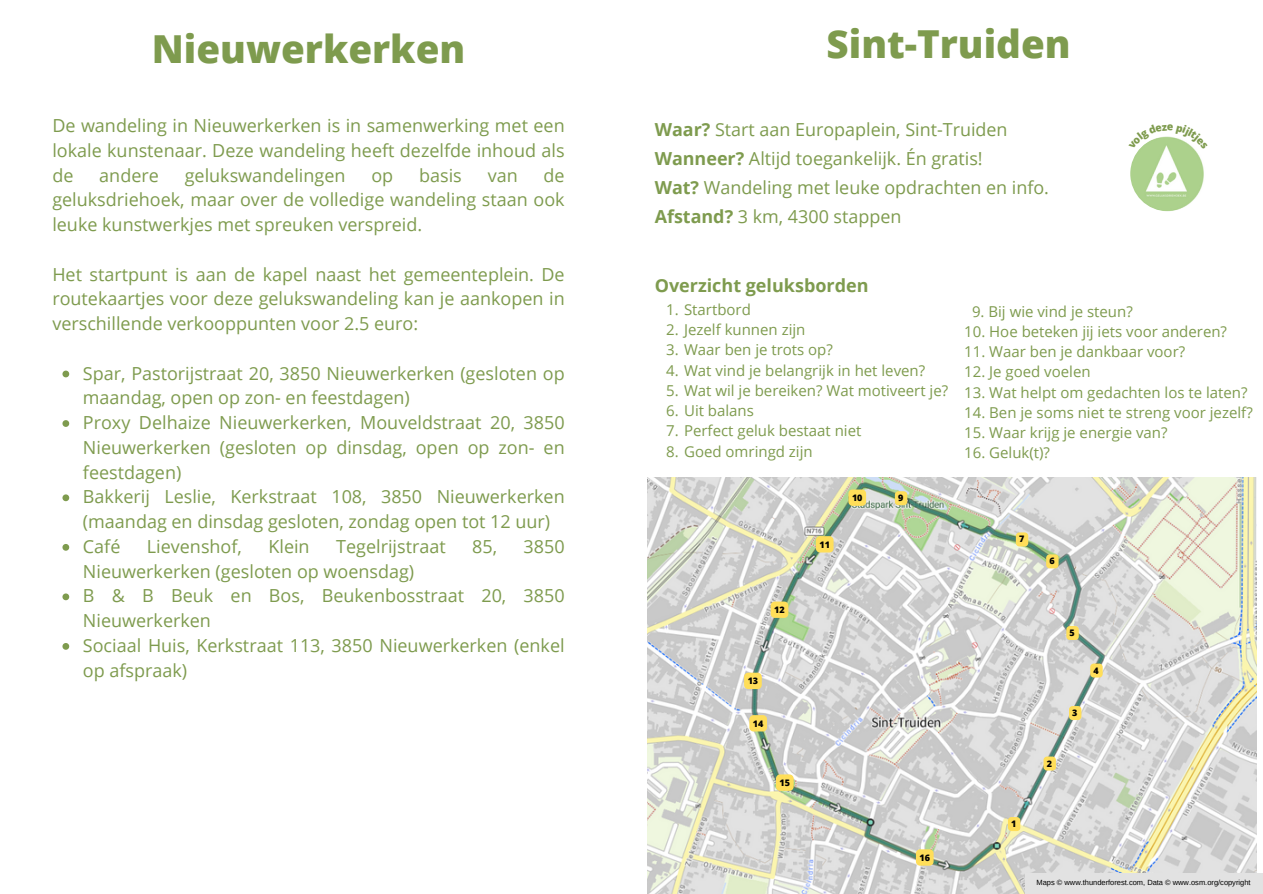
<style>
.page{position:relative;width:1263px;height:894px;background:#fff}
.page>*{position:absolute;margin:0;border:0;box-sizing:border-box;transform-origin:0 0}
.t1{font:800 38.55px "Open Sans";color:#7e9b4e}
.t2{font:18px/24.8px "Open Sans";color:#7e9b4e}
.t3{font:700 18px "Open Sans";color:#7e9b4e}
.t4{font:15px "Open Sans";color:#7e9b4e}
.t5{font:800 9px "Open Sans";color:#000}
.t6{font:7.5px "Arimo";color:#000}
.s1{font-weight:700}
</style>
<div class="page">
<svg style="left:62px;top:370px;width:7px;height:7px"></svg>
<svg style="left:62px;top:420px;width:7px;height:7px"></svg>
<svg style="left:62px;top:494px;width:7px;height:7px"></svg>
<svg style="left:62px;top:544px;width:7px;height:6px"></svg>
<svg style="left:62px;top:593px;width:7px;height:7px"></svg>
<svg style="left:62px;top:643px;width:7px;height:6px"></svg>
<img style="left:648px;top:477px;width:608px;height:416px">
<svg style="left:1008px;top:816px;width:12px;height:14px"></svg>
<svg style="left:1043px;top:756px;width:13px;height:14px"></svg>
<svg style="left:1069px;top:705px;width:12px;height:14px"></svg>
<svg style="left:1090px;top:663px;width:13px;height:14px"></svg>
<svg style="left:1066px;top:625px;width:13px;height:14px"></svg>
<svg style="left:1046px;top:554px;width:12px;height:14px"></svg>
<svg style="left:1016px;top:532px;width:12px;height:14px"></svg>
<svg style="left:895px;top:491px;width:12px;height:14px"></svg>
<div style="left:848px;top:489px;width:18px;height:16px;background:#ffde59;border-radius:4px"></div>
<div style="left:816px;top:536px;width:17px;height:16px;background:#ffde59;border-radius:4px"></div>
<div style="left:771px;top:601px;width:17px;height:16px;background:#ffde59;border-radius:4px"></div>
<div style="left:744px;top:672px;width:18px;height:16px;background:#ffde59;border-radius:4px"></div>
<div style="left:749px;top:715px;width:18px;height:16px;background:#ffde59;border-radius:4px"></div>
<div style="left:776px;top:774px;width:18px;height:16px;background:#ffde59;border-radius:4px"></div>
<div style="left:916px;top:849px;width:18px;height:16px;background:#ffde59;border-radius:4px"></div>
<div style="left:1025px;top:872px;width:237px;height:21px;background:#e2e2e2"></div>
<img style="left:1130px;top:136px;width:75px;height:75px;border-radius:50%">
<svg style="left:1140px;top:136px;width:55px;height:13px"></svg>
<p class="t1" style="left:152px;top:22px;width:315px">Nieuwerkerken</p>
<p class="t2" style="left:52px;top:113px;width:514px;text-align:justify">De wandeling in Nieuwerkerken is in samenwerking met een lokale kunstenaar. Deze wandeling heeft dezelfde inhoud als de</p>
<p class="t2" style="left:52px;top:162px;width:514px;text-align:justify;text-indent:491px">de geluksdriehoek, maar over de volledige wandeling staan ook leuke kunstwerkjes met spreuken verspreid.</p>
<p class="t2" style="left:52px;top:261px;width:514px;text-align:justify">Het startpunt is aan de kapel naast het gemeenteplein. De routekaartjes voor deze gelukswandeling kan je aankopen in verschillende verkooppunten voor 2.5 euro:</p>
<p class="t2" style="left:99px;top:162px;width:61px">andere</p>
<p class="t2" style="left:185px;top:162px;width:162px">gelukswandelingen</p>
<p class="t2" style="left:371px;top:162px;width:23px">op</p>
<p class="t2" style="left:419px;top:162px;width:44px">basis</p>
<p class="t2" style="left:488px;top:162px;width:32px">van</p>
<p class="t2" style="left:83px;top:360px;width:483px">Spar, Pastorijstraat 20, 3850 Nieuwerkerken (gesloten op maandag, open op zon- en feestdagen)</p>
<p class="t2" style="left:83px;top:409px;width:483px;text-align:justify">Proxy Delhaize Nieuwerkerken, Mouveldstraat 20, 3850<br>Nieuwerkerken (gesloten op dinsdag, open op zon- en feestdagen)</p>
<p class="t2" style="left:83px;top:484px;width:483px">Bakkerij Leslie, Kerkstraat 108, 3850 Nieuwerkerken (maandag en dinsdag gesloten, zondag open tot 12 uur)</p>
<p class="t2" style="left:83px;top:533px;width:39px">Café</p>
<p class="t2" style="left:147px;top:533px;width:97px">Lievenshof,</p>
<p class="t2" style="left:268px;top:533px;width:43px">Klein</p>
<p class="t2" style="left:336px;top:533px;width:111px">Tegelrijstraat</p>
<p class="t2" style="left:472px;top:533px;width:26px">85,</p>
<p class="t2" style="left:524px;top:533px;width:43px">3850</p>
<p class="t2" style="left:83px;top:558px;width:333px">Nieuwerkerken (gesloten op woensdag)</p>
<p class="t2" style="left:83px;top:583px;width:483px">B &amp; B Beuk en Bos, Beukenbosstraat 20, 3850<br>Nieuwerkerken</p>
<p class="t2" style="left:83px;top:632px;width:483px">Sociaal Huis, Kerkstraat 113, 3850 Nieuwerkerken (enkel op afspraak)</p>
<p class="t1" style="left:827px;top:17px;width:246px">Sint-Truiden</p>
<p class="t2" style="left:655px;top:116px;width:354px"><span class="s1">Waar?</span> Start aan Europaplein, Sint-Truiden</p>
<p class="t2" style="left:655px;top:145px;width:330px"><span class="s1">Wanneer?</span> Altijd toegankelijk. Én gratis!</p>
<p class="t2" style="left:655px;top:175px;width:396px"><span class="s1">Wat?</span> Wandeling met leuke opdrachten en info.</p>
<p class="t2" style="left:655px;top:204px;width:248px"><span class="s1">Afstand?</span> 3 km, 4300 stappen</p>
<p class="t3" style="left:655px;top:272px;width:215px">Overzicht geluksborden</p>
<p class="t4" style="left:666px;top:299px;width:86px">1. Startbord</p>
<p class="t4" style="left:666px;top:319px;width:141px">2. Jezelf kunnen zijn</p>
<p class="t4" style="left:666px;top:339px;width:168px">3. Waar ben je trots op?</p>
<p class="t4" style="left:666px;top:359px;width:261px">4. Wat vind je belangrijk in het leven?</p>
<p class="t4" style="left:666px;top:380px;width:284px">5. Wat wil je bereiken? Wat motiveert je?</p>
<p class="t4" style="left:666px;top:400px;width:89px">6. Uit balans</p>
<p class="t4" style="left:666px;top:420px;width:197px">7. Perfect geluk bestaat niet</p>
<p class="t4" style="left:666px;top:440px;width:148px">8. Goed omringd zijn</p>
<p class="t5" style="left:774px;top:603px;width:12px">12</p>
<p class="t5" style="left:748px;top:674px;width:12px">13</p>
<p class="t5" style="left:753px;top:716px;width:12px">14</p>
<p class="t5" style="left:779px;top:776px;width:12px">15</p>
<p class="t5" style="left:819px;top:538px;width:12px">11</p>
<p class="t5" style="left:852px;top:491px;width:12px">10</p>
<p class="t5" style="left:898px;top:491px;width:7px">9</p>
<p class="t5" style="left:919px;top:851px;width:12px">16</p>
<p class="t4" style="left:972px;top:300px;width:162px">9. Bij wie vind je steun?</p>
<p class="t4" style="left:964px;top:321px;width:264px">10. Hoe beteken jij iets voor anderen?</p>
<p class="t4" style="left:964px;top:341px;width:223px">11. Waar ben je dankbaar voor?</p>
<p class="t4" style="left:964px;top:361px;width:128px">12. Je goed voelen</p>
<p class="t4" style="left:964px;top:381px;width:285px">13. Wat helpt om gedachten los te laten?</p>
<p class="t4" style="left:964px;top:402px;width:290px">14. Ben je soms niet te streng voor jezelf?</p>
<p class="t4" style="left:964px;top:422px;width:205px">15. Waar krijg je energie van?</p>
<p class="t4" style="left:964px;top:442px;width:87px">16. Geluk(t)?</p>
<p class="t5" style="left:1019px;top:532px;width:7px">7</p>
<p class="t5" style="left:1049px;top:554px;width:7px">6</p>
<p class="t5" style="left:1011px;top:817px;width:7px">1</p>
<p class="t5" style="left:1047px;top:756px;width:7px">2</p>
<p class="t5" style="left:1069px;top:626px;width:7px">5</p>
<p class="t5" style="left:1072px;top:706px;width:7px">3</p>
<p class="t5" style="left:1093px;top:663px;width:7px">4</p>
<p class="t6" style="left:1036px;top:878px;width:216px">Maps © www.thunderforest.com, Data © www.osm.org/copyright</p>
</div>
